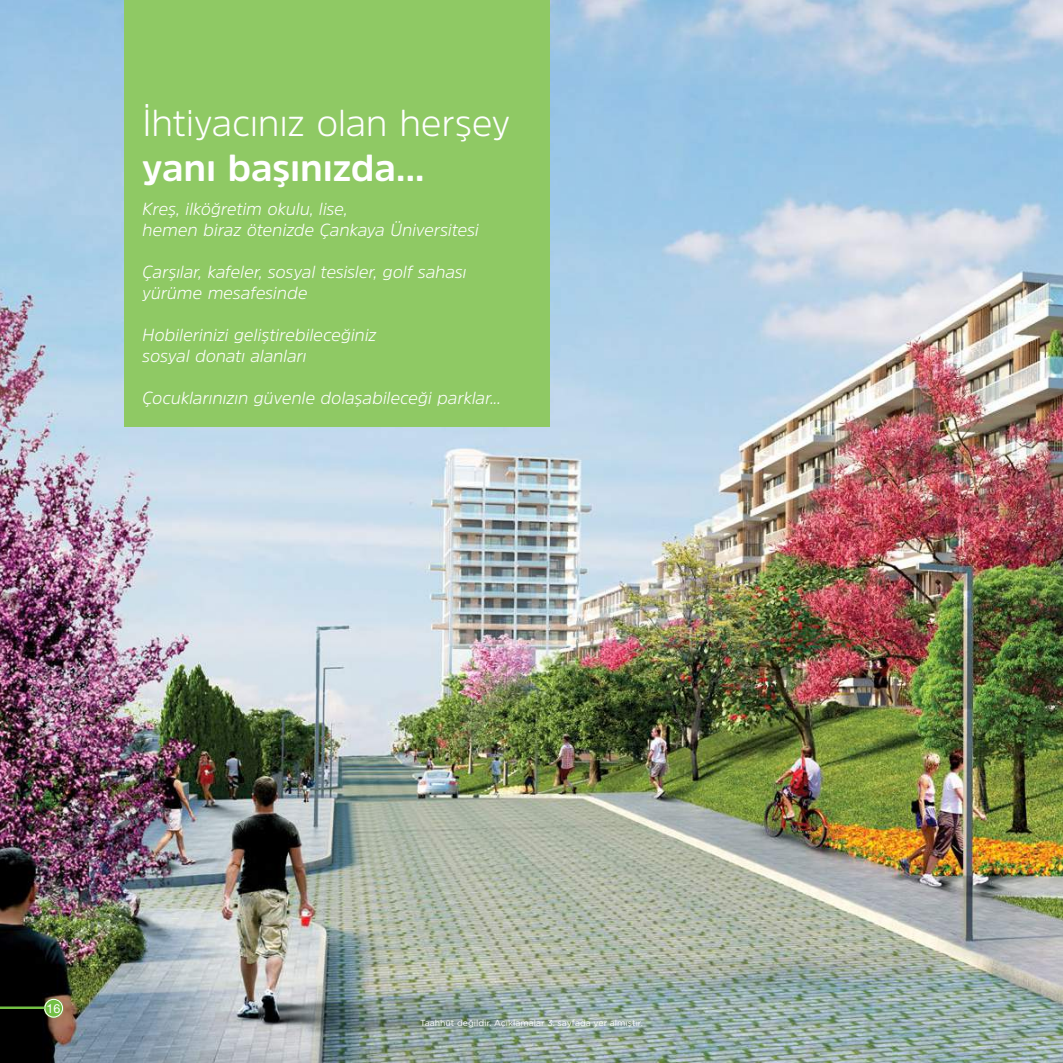
<style>
.page{position:relative;width:1063px;height:1063px;background:#fff}
.page>*{position:absolute;margin:0;border:0;box-sizing:border-box;transform-origin:0 0}
.t1{font:300 37.5px "Amsi Pro";letter-spacing:-.01em;color:#fff}
.t2{font:700 37.5px "Amsi Pro";letter-spacing:-.005em;color:#fff}
.t3{font:italic 300 17.5px/21px "Amsi Pro";letter-spacing:-.005em;color:#fff}
.t4{font:12.5px "Helvetica Neue LT Pro";color:#fff}
.t5{font:8.75px "Gotham Rounded";color:#fff}
</style>
<div class="page">
<img style="left:0;top:0;width:1063px;height:1063px">
<div style="left:124px;top:0;width:425px;height:427px;background:#8fc964"></div>
<svg style="left:44px;top:999px;width:19px;height:19px"></svg>
<div style="left:45px;top:999px;width:18px;height:18px;border:1px solid #fff;border-radius:50%"></div>
<hr style="left:0;top:1007px;width:44px;height:2px;background:#72bf44">
<h1 class="t1" style="left:142px;top:96px;width:369px">İhtiyacınız olan herşey</h1>
<h1 class="t2" style="left:142px;top:142px;width:284px">yanı başınızda...</h1>
<p class="t3" style="left:142px;top:198px;width:338px">Kreş, ilköğretim okulu, lise,<br>hemen biraz ötenizde Çankaya Üniversitesi</p>
<p class="t3" style="left:142px;top:261px;width:326px">Çarşılar, kafeler, sosyal tesisler, golf sahası yürüme mesafesinde</p>
<p class="t3" style="left:142px;top:324px;width:236px">Hobilerinizi geliştirebileceğiniz sosyal donatı alanları</p>
<p class="t3" style="left:142px;top:387px;width:360px">Çocuklarınızın güvenle dolaşabileceği parklar...</p>
<p class="t4" style="left:47px;top:1001px;width:15px">16</p>
<p class="t5" style="left:420px;top:1017px;width:224px">Taahhüt değildir. Açıklamalar 3. sayfada yer almıştır.</p>
</div>
